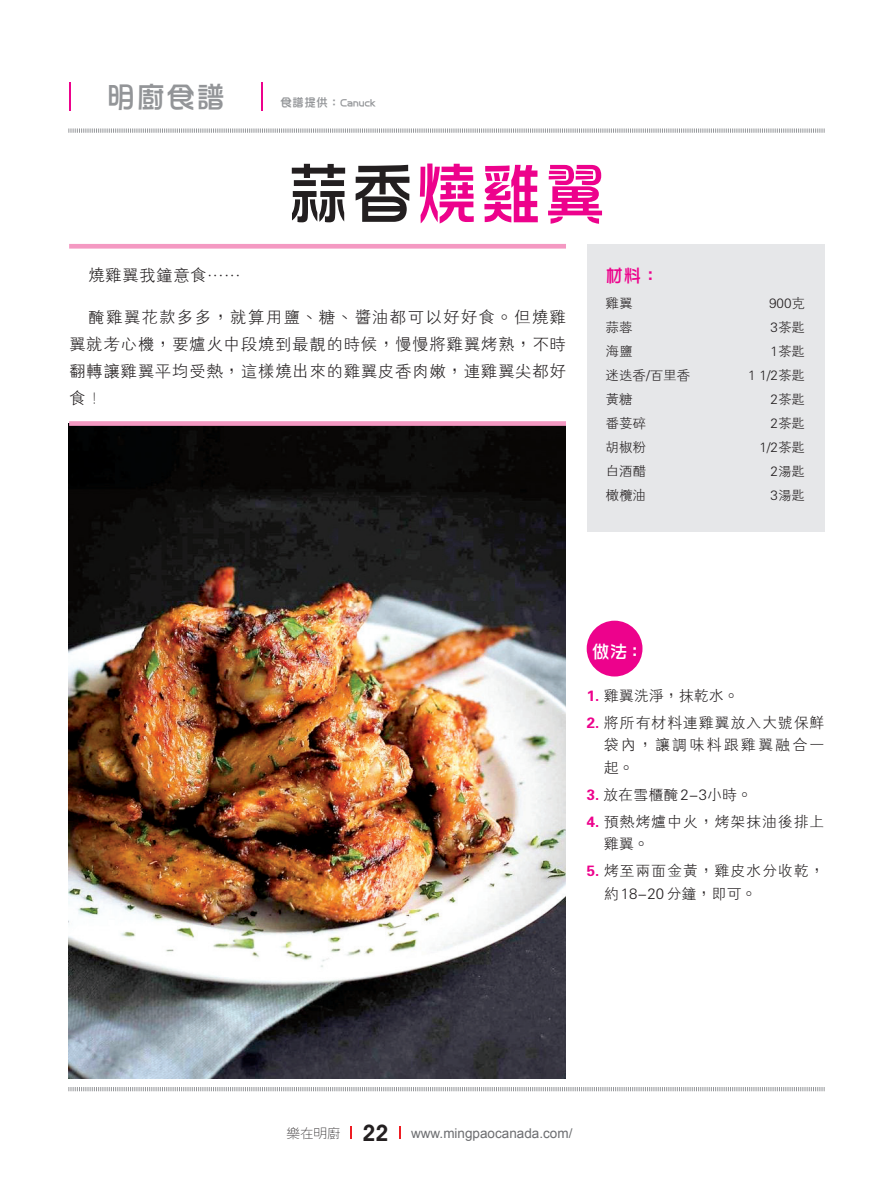
<style>
.page{position:relative;width:876px;height:1187px;background:#fff}
.page>*{position:absolute;margin:0;border:0;box-sizing:border-box;transform-origin:0 0}
.t1{font:67.5px "DF Hua Zong W5 WINP BF";color:#ed028c;scale:.95 1}
.t2{font:30px "DF Hua Zong W5 WINP BF";color:#939598}
.t3{font:600 22.5px "Avant Garde IT Cby BT";color:#231f20}
.t4{font:18px "DF Hua Zong W5 WINP BF";color:#fff}
.t5{font:18px "DF Hua Zong W5 WINP BF";color:#ed028c}
.t6{font:16.5px/27px "FZXH1 B B51 0";letter-spacing:.04em;color:#231f20;text-align:justify}
.t7{font:15px/22.5px "FZXH1 B B51 0";letter-spacing:.055em;color:#231f20}
.t8{font:15px "FZXH1 B B51 0";color:#231f20}
.t9{font:13.5px "FZXH1 B B51 0";color:#231f20}
.t10{font:13.5px "Arial";color:#6c6d70}
.t11{font:13.5px "FZYXB B51 0";color:#231f20}
.t12{font:12px "DF Hua Zong W5 WINP BF";color:#939598}
.s1{color:#231f20}
.s2{font-family:"FZH4 B B51 0";color:#ed028c}
.s3{font-family:"Avant Garde IT Cby BT";font-weight:600;font-size:22.5px;color:#fff}
</style>
<div class="page">
<svg style="left:68px;top:128px;width:757px;height:5px"></svg>
<svg style="left:68px;top:1087px;width:757px;height:4px"></svg>
<svg style="left:69px;top:82px;width:1px;height:29px"></svg>
<hr style="left:261px;top:82px;width:2px;height:29px;background:#ed028c">
<svg style="left:351px;top:1126px;width:50px;height:13px"></svg>
<img style="left:68px;top:423px;width:497px;height:655px">
<hr style="left:69px;top:244px;width:497px;height:4px;background:#f499c2">
<div style="left:69px;top:421px;width:497px;height:5px;background:#f499c2"></div>
<div style="left:587px;top:244px;width:237px;height:287px;background:#e6e7e9"></div>
<div style="left:587px;top:620px;width:55px;height:56px;background:#ed028c;border-radius:50%"></div>
<h2 class="t2" style="left:106px;top:82px;width:122px">明廚食譜</h2>
<p class="t12" style="left:280px;top:97px;width:98px">食譜提供：Canuck</p>
<h1 class="t1" style="left:286px;top:160px;width:339px"><span class="s1">蒜香</span>燒雞翼</h1>
<p class="t6" style="left:88px;top:262px;width:154px">燒雞翼我鐘意食……</p>
<p class="t6" style="left:69px;top:303px;width:498px;text-indent:19px">醃雞翼花款多多，就算用鹽、糖、醬油都可以好好食。但燒雞翼就考心機，要爐火中段燒到最靚的時候，慢慢將雞翼烤熟，不時翻轉讓雞翼平均受熱，這樣燒出來的雞翼皮香肉嫩，連雞翼尖都好食！</p>
<p class="t5" style="left:605px;top:267px;width:55px">材料：</p>
<p class="t9" style="left:605px;top:296px;width:28px">雞翼</p>
<p class="t9" style="left:769px;top:296px;width:37px">900克</p>
<p class="t9" style="left:605px;top:320px;width:28px">蒜蓉</p>
<p class="t9" style="left:771px;top:320px;width:36px">3茶匙</p>
<p class="t9" style="left:605px;top:344px;width:28px">海鹽</p>
<p class="t9" style="left:771px;top:344px;width:36px">1茶匙</p>
<p class="t9" style="left:605px;top:368px;width:86px">迷迭香/百里香</p>
<p class="t9" style="left:748px;top:368px;width:58px">1 1/2茶匙</p>
<p class="t9" style="left:605px;top:392px;width:28px">黃糖</p>
<p class="t9" style="left:771px;top:392px;width:36px">2茶匙</p>
<p class="t9" style="left:605px;top:416px;width:42px">番荽碎</p>
<p class="t9" style="left:771px;top:416px;width:36px">2茶匙</p>
<p class="t9" style="left:605px;top:440px;width:42px">胡椒粉</p>
<p class="t9" style="left:759px;top:440px;width:47px">1/2茶匙</p>
<p class="t9" style="left:605px;top:464px;width:42px">白酒醋</p>
<p class="t9" style="left:771px;top:464px;width:36px">2湯匙</p>
<p class="t9" style="left:605px;top:488px;width:42px">橄欖油</p>
<p class="t9" style="left:771px;top:488px;width:36px">3湯匙</p>
<p class="t4" style="left:592px;top:642px;width:54px">做法：</p>
<p class="t7" style="left:587px;top:684px;width:154px"><span class="s2">1.</span> 雞翼洗淨，抹乾水。</p>
<p class="t7" style="left:604px;top:711px;width:222px;text-align:justify;text-indent:-17px"><span class="s2">2.</span> 將所有材料連雞翼放入大號保鮮袋內，讓調味料跟雞翼融合一起。</p>
<p class="t8" style="left:587px;top:786px;width:167px"><span class="s2">3.</span> 放在雪櫃醃 2-3小時。</p>
<p class="t7" style="left:604px;top:810px;width:222px;text-indent:-17px"><span class="s2">4.</span> 預熱烤爐中火，烤架抹油後排上雞翼。</p>
<p class="t7" style="left:604px;top:860px;width:222px;text-indent:-17px"><span class="s2">5.</span> 烤至兩面金黃，雞皮水分收乾，約 18-20 分鐘，即可。</p>
<p class="t11" style="left:287px;top:1124px;width:55px">樂在明廚</p>
<p class="t10" style="left:372px;top:1123px;width:202px"><span class="s3">12</span> www.mingpaocanada.com/</p>
<h3 class="t3" style="left:362px;top:1119px;width:28px">22</h3>
</div>
